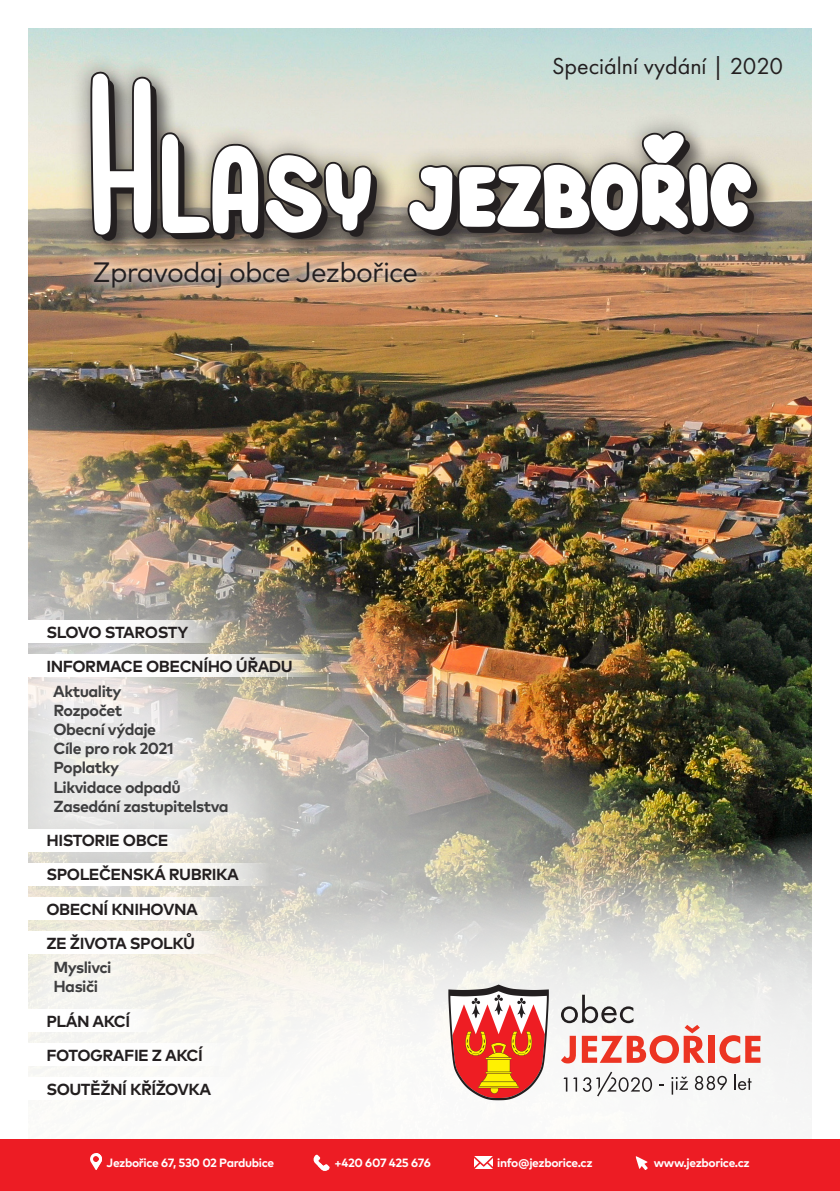
<style>
.page{position:relative;width:840px;height:1191px;background:#fff}
.page>*{position:absolute;margin:0;border:0;box-sizing:border-box;transform-origin:0 0}
.t1{font:28px "Mark Pro";letter-spacing:-.03em;color:#231f20}
.t2{font:24px "Futura New";color:#231f20}
.t3{font:700 16px "Mark Pro";letter-spacing:-.03em;color:#231f20}
.t4{font:700 16px "Mark Pro";letter-spacing:-.03em;color:#3e3e3f}
.t5{font:700 12px "Mark Pro";letter-spacing:-.03em;color:#fff}
</style>
<div class="page">
<img style="left:28px;top:28px;width:783px;height:194px">
<img style="left:28px;top:222px;width:784px;height:585px">
<svg style="left:0;top:807px;width:839px;height:333px"></svg>
<div style="left:0;top:1140px;width:839px;height:51px;background:#ed1c24"></div>
<svg style="left:90px;top:1153px;width:12px;height:17px"></svg>
<svg style="left:313px;top:1154px;width:16px;height:17px"></svg>
<svg style="left:474px;top:1156px;width:18px;height:12px"></svg>
<svg style="left:635px;top:1156px;width:12px;height:14px"></svg>
<div style="left:69px;top:52px;width:707px;height:208px;background:#231f20;opacity:.5"></div>
<svg style="left:88px;top:69px;width:289px;height:169px"></svg>
<svg style="left:404px;top:128px;width:352px;height:109px"></svg>
<svg style="left:0;top:628px;width:284px;height:243px"></svg>
<svg style="left:0;top:905px;width:167px;height:144px;fill:#f5f4f0"></svg>
<svg style="left:72px;top:238px;width:368px;height:72px;background:#9c7c62"></svg>
<svg style="left:85px;top:251px;width:341px;height:46px;background:#c6a386"></svg>
<svg style="left:448px;top:984px;width:100px;height:116px"></svg>
<svg style="left:560px;top:994px;width:144px;height:69px"></svg>
<div style="left:708px;top:1035px;width:6px;height:27px;background:#ec3422"></div>
<svg style="left:719px;top:1035px;width:41px;height:28px"></svg>
<svg style="left:563px;top:1071px;width:88px;height:25px"></svg>
<svg style="left:671px;top:1076px;width:16px;height:18px"></svg>
<svg style="left:694px;top:1075px;width:32px;height:15px"></svg>
<svg style="left:733px;top:1074px;width:18px;height:16px"></svg>
<svg style="left:27px;top:654px;width:294px;height:23px"></svg>
<svg style="left:27px;top:862px;width:242px;height:23px"></svg>
<div style="left:27px;top:1043px;width:204px;height:23px;background:#fff"></div>
<div style="left:27px;top:828px;width:170px;height:23px;background:linear-gradient(to right,#fff,#f3f1ec)"></div>
<div style="left:27px;top:1077px;width:212px;height:23px;background:#fff"></div>
<div style="left:27px;top:931px;width:199px;height:22px;background:linear-gradient(to right,#fff,#f6f3ec)"></div>
<svg style="left:27px;top:897px;width:202px;height:22px"></svg>
<div style="left:27px;top:1009px;width:133px;height:23px;background:#fff"></div>
<svg style="left:27px;top:620px;width:189px;height:23px"></svg>
<p class="t1" style="left:92px;top:251px;width:327px">Zpravodaj obce Jezbořice</p>
<p class="t3" style="left:46px;top:620px;width:143px">SLOVO STAROSTY</p>
<p class="t3" style="left:46px;top:654px;width:248px">INFORMACE OBECNÍHO ÚŘADU</p>
<p class="t4" style="left:53px;top:678px;width:70px">Aktuality</p>
<p class="t4" style="left:53px;top:698px;width:70px">Rozpočet</p>
<p class="t4" style="left:53px;top:717px;width:104px">Obecní výdaje</p>
<p class="t4" style="left:53px;top:736px;width:122px">Cíle pro rok 2021</p>
<p class="t4" style="left:53px;top:755px;width:67px">Poplatky</p>
<p class="t4" style="left:53px;top:774px;width:129px">Likvidace odpadů</p>
<p class="t4" style="left:53px;top:794px;width:177px">Zasedání zastupitelstva</p>
<p class="t3" style="left:46px;top:828px;width:124px">HISTORIE OBCE</p>
<p class="t3" style="left:46px;top:862px;width:194px">SPOLEČENSKÁ RUBRIKA</p>
<p class="t3" style="left:46px;top:896px;width:153px">OBECNÍ KNIHOVNA</p>
<p class="t3" style="left:46px;top:930px;width:150px">ZE ŽIVOTA SPOLKŮ</p>
<p class="t4" style="left:53px;top:955px;width:60px">Myslivci</p>
<p class="t4" style="left:53px;top:974px;width:46px">Hasiči</p>
<p class="t3" style="left:46px;top:1009px;width:85px">PLÁN AKCÍ</p>
<p class="t3" style="left:46px;top:1043px;width:158px">FOTOGRAFIE Z AKCÍ</p>
<p class="t3" style="left:46px;top:1077px;width:166px">SOUTĚŽNÍ KŘÍŽOVKA</p>
<p class="t2" style="left:552px;top:52px;width:232px">Speciální vydání | 2020</p>
<p class="t5" style="left:106px;top:1153px;width:169px">Jezbořice 67, 530 02 Pardubice</p>
<p class="t5" style="left:334px;top:1153px;width:98px">+420 607 425 676</p>
<p class="t5" style="left:497px;top:1153px;width:97px">info@jezborice.cz</p>
<p class="t5" style="left:653px;top:1153px;width:97px">www.jezborice.cz</p>
</div>
